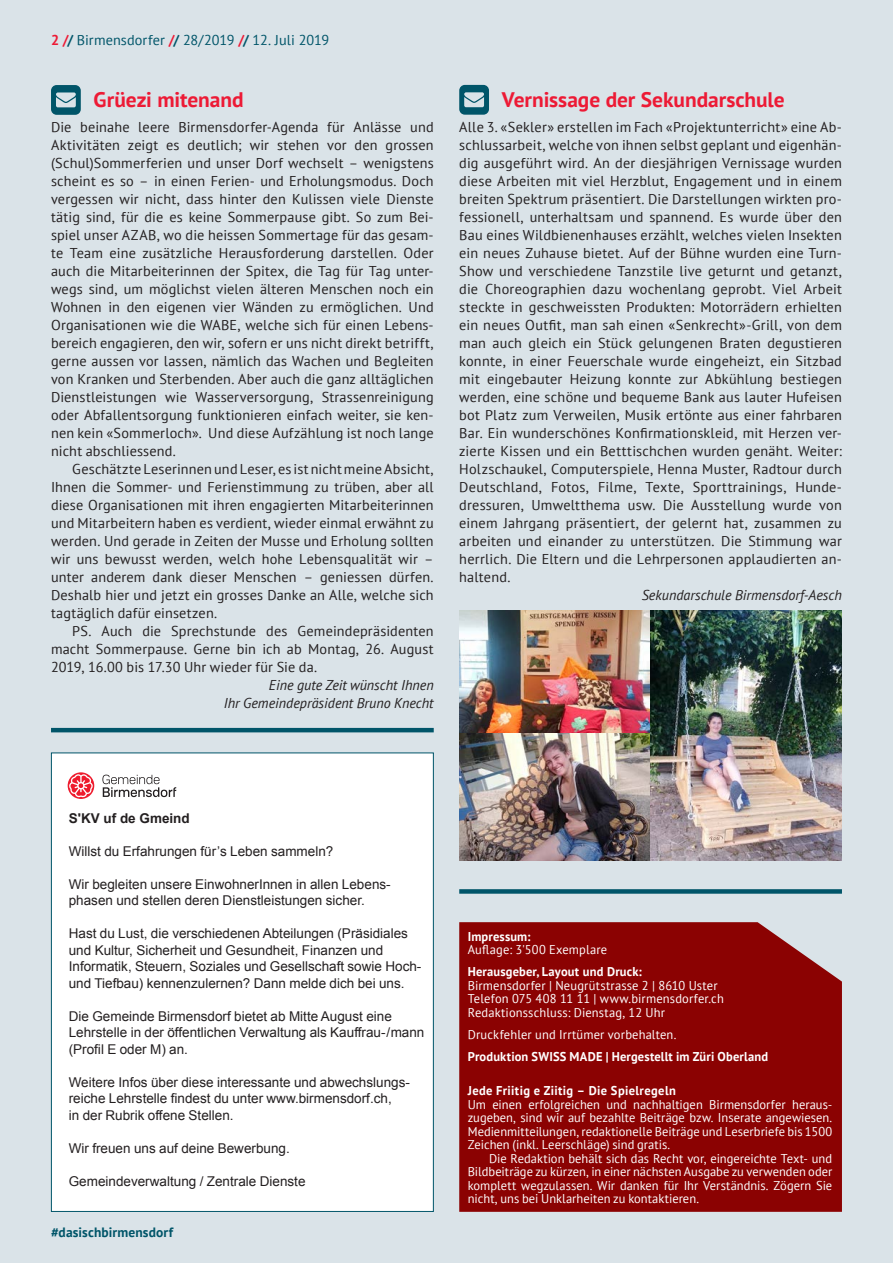
<style>
.page{position:relative;width:893px;height:1263px;background:#dae3e8}
.page>*{position:absolute;margin:0;border:0;box-sizing:border-box;transform-origin:0 0}
.t1{font:700 21px "PT Sans";letter-spacing:-.005em;color:#ed1a35}
.t2{font:14.25px/18px "PT Sans";letter-spacing:.015em;color:#231f20;text-align:justify}
.t3{font:italic 14.25px/18px "PT Sans";color:#231f20;text-align:right}
.t4{font:14.25px "PT Sans";letter-spacing:.005em;color:#005569}
.t5{font:13.5px/16.5px "Arial";color:#231f20}
.t6{font:700 13.5px "PT Sans";letter-spacing:.01em;color:#005569}
.t7{font:700 13.5px "Arial";color:#231f20}
.t8{font:12.75px/13.5px "PT Sans";letter-spacing:.01em;color:#fff;text-align:justify}
.t9{font:700 12.75px "PT Sans";letter-spacing:.015em;color:#fff}
.s1{font-weight:700;color:#ed1a35}
.s2{font-weight:700}
</style>
<div class="page">
<div style="left:51px;top:753px;width:382px;height:458px;background:#fff"></div>
<svg style="left:68px;top:772px;width:26px;height:27px"></svg>
<svg style="left:102px;top:775px;width:74px;height:22px"></svg>
<svg style="left:69px;top:774px;width:24px;height:23px"></svg>
<svg style="left:51px;top:85px;width:30px;height:30px"></svg>
<div style="left:459px;top:922px;width:383px;height:290px;background:#8b0202"></div>
<hr style="left:51px;top:728px;width:383px;height:4px;background:#005569">
<div style="left:459px;top:889px;width:383px;height:5px;background:#005569"></div>
<svg style="left:459px;top:85px;width:30px;height:30px"></svg>
<img style="left:459px;top:611px;width:383px;height:250px">
<p class="t4" style="left:51px;top:31px;width:280px"><span class="s1">2 /</span><span class="s2">/</span> Birmensdorfer <span class="s1">/</span><span class="s2">/</span> 28/2019 <span class="s1">/</span><span class="s2">/</span> 12. Juli 2019</p>
<h1 class="t1" style="left:94px;top:85px;width:152px">Grüezi mitenand</h1>
<p class="t2" style="left:51px;top:117px;width:384px">Die beinahe leere Birmensdorfer-Agenda für Anlässe und Aktivitäten zeigt es deutlich; wir stehen vor den grossen (Schul)Sommerferien und unser Dorf wechselt – wenigstens scheint es so – in einen Ferien- und Erholungsmodus. Doch vergessen wir nicht, dass hinter den Kulissen viele Dienste tätig sind, für die es keine Sommerpause gibt. So zum Bei&shy;spiel unser AZAB, wo die heissen Sommertage für das gesam&shy;te Team eine zusätzliche Herausforderung darstellen. Oder auch die Mitarbeiterinnen der Spitex, die Tag für Tag unter&shy;wegs sind, um möglichst vielen älteren Menschen noch ein Wohnen in den eigenen vier Wänden zu ermöglichen. Und Organisationen wie die WABE, welche sich für einen Lebens&shy;bereich engagieren, den wir, sofern er uns nicht direkt betrifft, gerne aussen vor lassen, nämlich das Wachen und Begleiten von Kranken und Sterbenden. Aber auch die ganz alltäglichen Dienstleistungen wie Wasserversorgung, Strassenreinigung oder Abfallentsorgung funktionieren einfach weiter, sie ken&shy;nen kein «Sommerloch». Und diese Aufzählung ist noch lange nicht abschliessend.</p>
<p class="t2" style="left:51px;top:459px;width:384px;text-indent:21px">Geschätzte Leserinnen und Leser, es ist nicht meine Absicht, Ihnen die Sommer- und Ferienstimmung zu trüben, aber all diese Organisationen mit ihren engagierten Mitarbeiterinnen und Mitarbeitern haben es verdient, wieder einmal erwähnt zu werden. Und gerade in Zeiten der Musse und Erholung sollten wir uns bewusst werden, welch hohe Lebensqualität wir – unter anderem dank dieser Menschen – geniessen dürfen.<br>Deshalb hier und jetzt ein grosses Danke an Alle, welche sich tagtäglich dafür einsetzen.</p>
<p class="t2" style="left:51px;top:621px;width:384px;text-indent:21px">PS. Auch die Sprechstunde des Gemeindepräsidenten macht Sommerpause. Gerne bin ich ab Montag, 26. August 2019, 16.00 bis 17.30 Uhr wieder für Sie da.</p>
<p class="t3" style="left:224px;top:675px;width:211px">Eine gute Zeit wünscht Ihnen<br>Ihr Gemeindepräsident Bruno Knecht</p>
<h1 class="t1" style="left:502px;top:85px;width:285px">Vernissage der Sekundarschule</h1>
<p class="t2" style="left:459px;top:117px;width:384px;text-align:left">Alle 3. «Sekler» erstellen im Fach «Projektunterricht» eine Ab&shy;schlussarbeit, welche von ihnen selbst geplant und eigenhän&shy;dig ausgeführt wird. An der diesjährigen Vernissage wurden diese Arbeiten mit viel Herzblut, Engagement und in einem breiten Spektrum präsentiert. Die Darstellungen wirkten pro&shy;fessionell, unterhaltsam und spannend. Es wurde über den Bau eines Wildbienenhauses erzählt, welches vielen Insekten ein neues Zuhause bietet. Auf der Bühne wurden eine Turn-Show und verschiedene Tanzstile live geturnt und getanzt, die Choreographien dazu wochenlang geprobt. Viel Arbeit steckte in geschweissten Produkten: Motorrädern erhielten ein neues Outfit, man sah einen «Senkrecht»-Grill, von dem man auch gleich ein Stück gelungenen Braten degustieren konnte, in einer Feuerschale wurde eingeheizt, ein Sitzbad mit eingebauter Heizung konnte zur Abkühlung bestiegen werden, eine schöne und bequeme Bank aus lauter Hufeisen bot Platz zum Verweilen, Musik ertönte aus einer fahrbaren Bar. Ein wunderschönes Konfirmationskleid, mit Herzen ver&shy;zierte Kissen und ein Betttischchen wurden genäht. Weiter:<br>Holzschaukel, Computerspiele, Henna Muster, Radtour durch Deutschland, Fotos, Filme, Texte, Sporttrainings, Hunde&shy;dressuren, Umweltthema usw. Die Ausstellung wurde von einem Jahrgang präsentiert, der gelernt hat, zusammen zu arbeiten und einander zu unterstützen. Die Stimmung war herrlich. Die Eltern und die Lehrpersonen applaudierten an&shy;haltend.</p>
<p class="t3" style="left:642px;top:585px;width:202px">Sekundarschule Birmensdorf-Aesch</p>
<p class="t7" style="left:69px;top:809px;width:122px">S'KV uf de Gmeind</p>
<p class="t5" style="left:69px;top:843px;width:266px">Willst du Erfahrungen fürʼs Leben sammeln?</p>
<p class="t5" style="left:69px;top:876px;width:323px">Wir begleiten unsere EinwohnerInnen in allen Lebens&shy;phasen und stellen deren Dienstleistungen sicher.</p>
<p class="t5" style="left:69px;top:925px;width:353px">Hast du Lust, die verschiedenen Abteilungen (Präsidiales und Kultur, Sicherheit und Gesundheit, Finanzen und Informatik, Steuern, Soziales und Gesellschaft sowie Hoch&shy;und Tiefbau) kennenzulernen? Dann melde dich bei uns.</p>
<p class="t5" style="left:69px;top:1008px;width:357px">Die Gemeinde Birmensdorf bietet ab Mitte August eine<br>Lehrstelle in der öffentlichen Verwaltung als Kauffrau-/mann (Profil E oder M) an.</p>
<p class="t5" style="left:69px;top:1074px;width:343px">Weitere Infos über diese interessante und abwechslungs&shy;reiche Lehrstelle findest du unter www.birmensdorf.ch,<br>in der Rubrik offene Stellen.</p>
<p class="t5" style="left:69px;top:1140px;width:222px">Wir freuen uns auf deine Bewerbung.</p>
<p class="t5" style="left:69px;top:1173px;width:238px">Gemeindeverwaltung / Zentrale Dienste</p>
<p class="t6" style="left:51px;top:1224px;width:124px">#dasischbirmensdorf</p>
<p class="t9" style="left:468px;top:928px;width:64px">Impressum:</p>
<p class="t8" style="left:468px;top:942px;width:141px">Auflage: 3'500 Exemplare</p>
<p class="t9" style="left:468px;top:963px;width:176px">Herausgeber, Layout und Druck:</p>
<p class="t8" style="left:468px;top:978px;width:258px;text-align:left">Birmensdorfer | Neugrütstrasse 2 | 8610 Uster<br>Telefon 075 408 11 11 | www.birmensdorfer.ch<br>Redaktionsschluss: Dienstag, 12 Uhr</p>
<p class="t8" style="left:468px;top:1027px;width:210px">Druckfehler und Irrtümer vorbehalten.</p>
<p class="t9" style="left:468px;top:1048px;width:302px">Produktion SWISS MADE | Hergestellt im Züri Oberland</p>
<p class="t9" style="left:468px;top:1082px;width:210px">Jede Friitig e Ziitig – Die Spielregeln</p>
<p class="t8" style="left:468px;top:1097px;width:366px">Um einen erfolgreichen und nachhaltigen Birmensdorfer heraus&shy;zugeben, sind wir auf bezahlte Beiträge bzw. Inserate angewiesen.<br>Medienmitteilungen, redaktionelle Beiträge und Leserbriefe bis 1500<br>Zeichen (inkl. Leerschläge) sind gratis.</p>
<p class="t8" style="left:468px;top:1151px;width:366px;text-indent:21px">Die Redaktion behält sich das Recht vor, eingereichte Text- und Bildbeiträge zu kürzen, in einer nächsten Ausgabe zu verwenden oder komplett wegzulassen. Wir danken für Ihr Verständnis. Zögern Sie nicht, uns bei Unklarheiten zu kontaktieren.</p>
</div>
